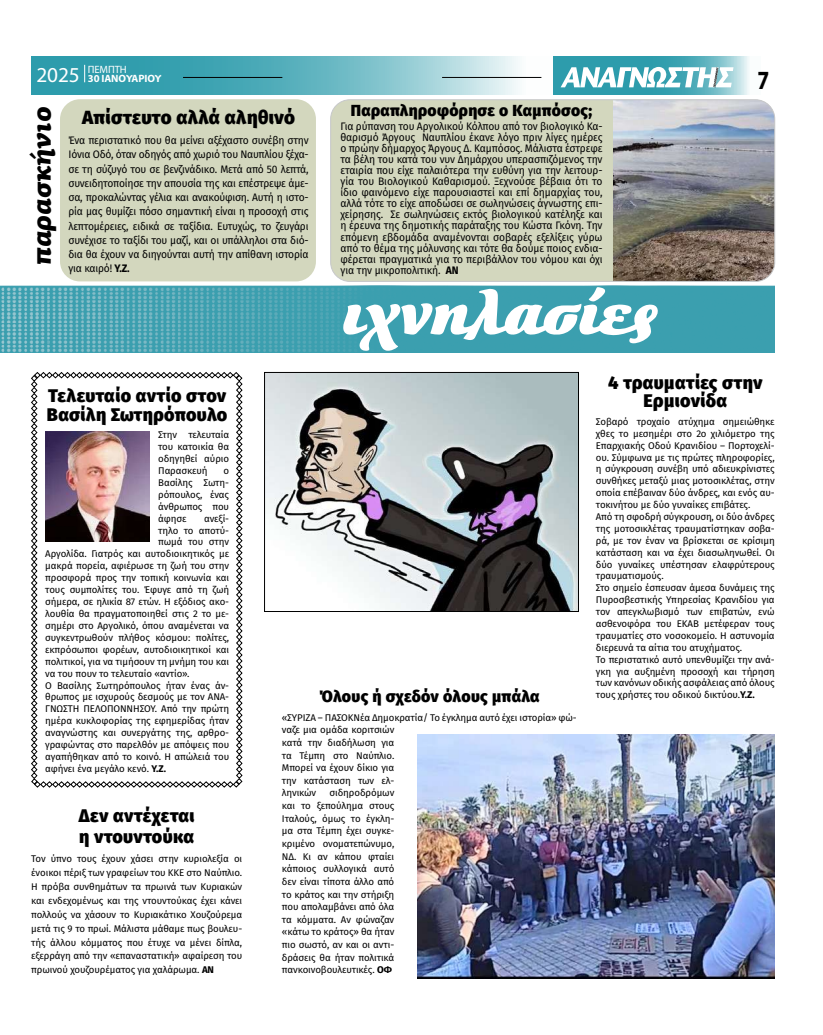
<style>
.page{position:relative;width:823px;height:1035px;background:#fff}
.page>*{position:absolute;margin:0;border:0;box-sizing:border-box;transform-origin:0 0}
.t1{font:italic 900 26.7px "PF Agora Slab Pro";letter-spacing:-.01em;color:#000}
.t2{font:700 26.3px "Myriad Pro";color:#000;scale:.81 1}
.t3{font:800 19px "Fira Sans";letter-spacing:.015em;color:#000}
.t4{font:800 18.3px/18.1px "Fira Sans";letter-spacing:.02em;color:#000}
.t5{font:800 16.3px "Fira Sans";letter-spacing:.01em;color:#000}
.t6{font:800 16px "Fira Sans";letter-spacing:.02em;color:#000}
.t7{font:10.9px/11.1px "Fira Sans";letter-spacing:-.02em;color:#000;text-align:justify;scale:.95 1}
.t8{font:700 10.6px/9.4px "Myriad Pro";letter-spacing:-.01em;color:#fff}
.t9{font:9.7px/11.9px "Fira Sans";letter-spacing:-.01em;color:#000;text-align:justify}
.s1{font-weight:400}
.s2{font-weight:400;font-size:21.3px}
.s3{font-weight:700}
</style>
<div class="page">
<svg style="left:553px;top:57px;width:196px;height:38px;background:#56afbc"></svg>
<svg style="left:31px;top:56px;width:511px;height:39px;background:#6cb9c4"></svg>
<hr style="left:442px;top:77px;width:99px;height:1px;background:#000">
<hr style="left:183px;top:77px;width:99px;height:1px;background:#000">
<svg style="left:84px;top:65px;width:1px;height:17px"></svg>
<svg style="left:560px;top:67px;width:173px;height:20px"></svg>
<img style="left:1px;top:286px;width:773px;height:66px">
<svg style="left:343px;top:287px;width:314px;height:64px"></svg>
<div style="left:60px;top:99px;width:256px;height:182px;background:#d3d7be;border-radius:20px"></div>
<div style="left:330px;top:100px;width:444px;height:181px;background:#d3d7be;border-radius:19px"></div>
<img style="left:613px;top:100px;width:161px;height:181px">
<div style="left:330px;top:99px;width:444px;height:183px;border:1px solid #c7c8ca;border-radius:19px"></div>
<img style="left:266px;top:374px;width:310px;height:236px">
<div style="left:264px;top:372px;width:314px;height:240px;border:1px solid #000"></div>
<img style="left:417px;top:734px;width:357px;height:244px">
<svg style="left:31px;top:372px;width:211px;height:416px"></svg>
<img style="left:45px;top:432px;width:105px;height:109px">
<p class="t8" style="left:37px;top:64px;width:126px;text-indent:51px"><span class="s1">ΠΕΜΠΤΗ<br></span><span class="s2">2025</span> 30 ΙΑΝΟΥΑΡΙΟΥ</p>
<h2 class="t2" style="left:757px;top:63px;width:16px">7</h2>
<h1 class="t1" style="left:24px;top:265px;width:160px;rotate:-90deg">παρασκήνιο</h1>
<h3 class="t6" style="left:350px;top:96px;width:243px">Παραπληροφόρησε ο Καμπόσος;</h3>
<h3 class="t3" style="left:82px;top:100px;width:214px">Απίστευτο αλλά αληθινό</h3>
<p class="t7" style="left:68px;top:133px;width:254px;line-height:14.3px">Ένα περιστατικό που θα μείνει αξέχαστο συνέβη στην Ιόνια Οδό, όταν οδηγός από χωριό του Ναυπλίου ξέχα&shy;σε τη σύζυγό του σε βενζινάδικο. Μετά από 50 λεπτά, συνειδητοποίησε την απουσία της και επέστρεψε άμε&shy;σα, προκαλώντας γέλια και ανακούφιση. Αυτή η ιστο&shy;ρία μας θυμίζει πόσο σημαντική είναι η προσοχή στις λεπτομέρειες, ειδικά σε ταξίδια. Ευτυχώς, το ζευγάρι συνέχισε το ταξίδι του μαζί, και οι υπάλληλοι στα διό&shy;δια θα έχουν να διηγούνται αυτή την απίθανη ιστορία για καιρό! <span class="s3">Υ.Ζ.</span></p>
<p class="t7" style="left:340px;top:120px;width:277px">Για ρύπανση του Αργολικού Κόλπου από τον βιολογικό Κα&shy;θαρισμό Άργους Ναυπλίου έκανε λόγο πριν λίγες ημέρες ο πρώην δήμαρχος Άργους Δ. Καμπόσος. Μάλιστα έστρεφε τα βέλη του κατά του νυν Δημάρχου υπερασπιζόμενος την εταιρία που είχε παλαιότερα την ευθύνη για την λειτουρ&shy;γία του Βιολογικού Καθαρισμού. Ξεχνούσε βέβαια ότι το ίδιο φαινόμενο είχε παρουσιαστεί και επί δημαρχίας του, αλλά τότε το είχε αποδώσει σε σωληνώσεις άγνωστης επι&shy;χείρησης. Σε σωληνώσεις εκτός βιολογικού κατέληξε και η έρευνα της δημοτικής παράταξης του Κώστα Γκόνη. Την επόμενη εβδομάδα αναμένονται σοβαρές εξελίξεις γύρω από το θέμα της μόλυνσης και τότε θα δούμε ποιος ενδια&shy;φέρεται πραγματικά για το περιβάλλον του νόμου και όχι για την μικροπολιτική. <span class="s3">ΑΝ</span></p>
<h3 class="t4" style="left:47px;top:385px;width:182px">Τελευταίο αντίο στον<br>Βασίλη Σωτηρόπουλο</h3>
<p class="t9" style="left:158px;top:428px;width:72px">Στην τελευταία του κατοικία θα οδηγηθεί αύριο Παρασκευή</p>
<p class="t9" style="left:158px;top:464px;width:72px;text-indent:65px">ο Βασίλης Σωτη&shy;ρόπουλος, ένας άνθρωπος που άφησε</p>
<p class="t9" style="left:204px;top:512px;width:27px">ανεξί-</p>
<p class="t9" style="left:158px;top:524px;width:72px">τηλο το αποτύ-</p>
<p class="t9" style="left:158px;top:536px;width:72px">πωμά του στην</p>
<p class="t9" style="left:45px;top:548px;width:185px">Αργολίδα. Γιατρός και αυτοδιοικητικός με</p>
<p class="t9" style="left:45px;top:560px;width:185px">μακρά πορεία, αφιέρωσε τη ζωή του στην</p>
<p class="t9" style="left:45px;top:571px;width:185px">προσφορά προς την τοπική κοινωνία και</p>
<p class="t9" style="left:45px;top:583px;width:185px">τους συμπολίτες του. Έφυγε από τη ζωή</p>
<p class="t9" style="left:45px;top:595px;width:185px">σήμερα, σε ηλικία 87 ετών. Η εξόδιος ακο-</p>
<p class="t9" style="left:45px;top:607px;width:185px">λουθία θα πραγματοποιηθεί στις 2 το με-</p>
<p class="t9" style="left:45px;top:619px;width:185px">σημέρι στο Αργολικό, όπου αναμένεται να</p>
<p class="t9" style="left:45px;top:631px;width:185px">συγκεντρωθούν πλήθος κόσμου: πολίτες,</p>
<p class="t9" style="left:45px;top:643px;width:185px">εκπρόσωποι φορέων, αυτοδιοικητικοί και</p>
<p class="t9" style="left:45px;top:655px;width:185px">πολιτικοί, για να τιμήσουν τη μνήμη του και</p>
<p class="t9" style="left:45px;top:667px;width:146px">να του πουν το τελευταίο «αντίο».</p>
<p class="t9" style="left:45px;top:679px;width:185px">Ο Βασίλης Σωτηρόπουλος ήταν ένας άν-</p>
<p class="t9" style="left:45px;top:691px;width:185px">θρωπος με ισχυρούς δεσμούς με τον ΑΝΑ-</p>
<p class="t9" style="left:45px;top:703px;width:185px">ΓΝΩΣΤΗ ΠΕΛΟΠΟΝΝΗΣΟΥ. Από την πρώτη</p>
<p class="t9" style="left:45px;top:714px;width:185px">ημέρα κυκλοφορίας της εφημερίδας ήταν</p>
<p class="t9" style="left:45px;top:726px;width:185px">αναγνώστης και συνεργάτης της, αρθρο-</p>
<p class="t9" style="left:45px;top:738px;width:185px">γραφώντας στο παρελθόν με απόψεις που</p>
<p class="t9" style="left:45px;top:750px;width:185px">αγαπήθηκαν από το κοινό. Η απώλειά του</p>
<p class="t9" style="left:45px;top:762px;width:122px">αφήνει ένα μεγάλο κενό. <span class="s3">Υ.Ζ.</span></p>
<h3 class="t4" style="left:79px;top:804px;width:117px;line-height:20.1px">Δεν αντέχεται η ντουντούκα</h3>
<p class="t9" style="left:31px;top:851px;width:212px;line-height:13.9px">Τον ύπνο τους έχουν χάσει στην κυριολεξία οι ένοικοι πέριξ των γραφείων του ΚΚΕ στο Ναύπλιο.<br>Η πρόβα συνθημάτων τα πρωινά των Κυριακών και ενδεχομένως και της ντουντούκας έχει κάνει πολλούς να χάσουν το Κυριακάτικο Χουζούρεμα μετά τις 9 το πρωί. Μάλιστα μάθαμε πως βουλευ&shy;τής άλλου κόμματος που έτυχε να μένει δίπλα, εξερράγη από την «επαναστατική» αφαίρεση του πρωινού χουζουρέματος για χαλάρωμα. <span class="s3">ΑΝ</span></p>
<h3 class="t5" style="left:319px;top:682px;width:222px">Όλους ή σχεδόν όλους μπάλα</h3>
<p class="t9" style="left:282px;top:710px;width:296px;line-height:12.6px;text-align:left">«ΣΥΡΙΖΑ – ΠΑΣΟΚΝέα Δημοκρατία/ Το έγκλημα αυτό έχει ιστορία» φώ&shy;ναζε μια ομάδα κοριτσιών<br>κατά την διαδήλωση για<br>τα Τέμπη στο Ναύπλιο.<br>Μπορεί να έχουν δίκιο για<br>την κατάσταση των ελ-<br>ληνικών</p>
<p class="t9" style="left:282px;top:786px;width:114px;line-height:12.6px;text-indent:48px">σιδηροδρόμων και το ξεπούλημα στους Ιταλούς, όμως το έγκλη&shy;μα στα Τέμπη έχει συγκε&shy;κριμένο ονοματεπώνυμο, ΝΔ. Κι αν κάπου φταίει κάποιος συλλογικά αυτό δεν είναι τίποτα άλλο από το κράτος και την στήριξη που απολαμβάνει από όλα τα κόμματα. Αν φώναζαν «κάτω το κράτος» θα ήταν πιο σωστό, αν και οι αντι&shy;δράσεις θα ήταν πολιτικά πανκοινοβουλευτικές. <span class="s3">ΟΦ</span></p>
<h3 class="t4" style="left:607px;top:372px;width:156px;text-align:center">4 τραυματίες στην<br>Ερμιονίδα</h3>
<p class="t9" style="left:595px;top:415px;width:180px;text-align:left">Σοβαρό τροχαίο ατύχημα σημειώθηκε χθες το μεσημέρι στο 2ο χιλιόμετρο της Επαρχιακής Οδού Κρανιδίου – Πορτοχελί&shy;ου. Σύμφωνα με τις πρώτες πληροφορίες, η σύγκρουση συνέβη υπό αδιευκρίνιστες συνθήκες μεταξύ μιας μοτοσικλέτας, στην οποία επέβαιναν δύο άνδρες, και ενός αυ&shy;τοκινήτου με δύο γυναίκες επιβάτες.<br>Από τη σφοδρή σύγκρουση, οι δύο άνδρες της μοτοσικλέτας τραυματίστηκαν σοβα&shy;ρά, με τον έναν να βρίσκεται σε κρίσιμη κατάσταση και να έχει διασωληνωθεί. Οι δύο γυναίκες υπέστησαν ελαφρύτερους τραυματισμούς.<br>Στο σημείο έσπευσαν άμεσα δυνάμεις της Πυροσβεστικής Υπηρεσίας Κρανιδίου για τον απεγκλωβισμό των επιβατών, ενώ ασθενοφόρα του ΕΚΑΒ μετέφεραν τους τραυματίες στο νοσοκομείο. Η αστυνομία διερευνά τα αίτια του ατυχήματος.<br>Το περιστατικό αυτό υπενθυμίζει την ανά&shy;γκη για αυξημένη προσοχή και τήρηση των κανόνων οδικής ασφάλειας από όλους τους χρήστες του οδικού δικτύου.<span class="s3">Υ.Ζ.</span></p>
</div>
